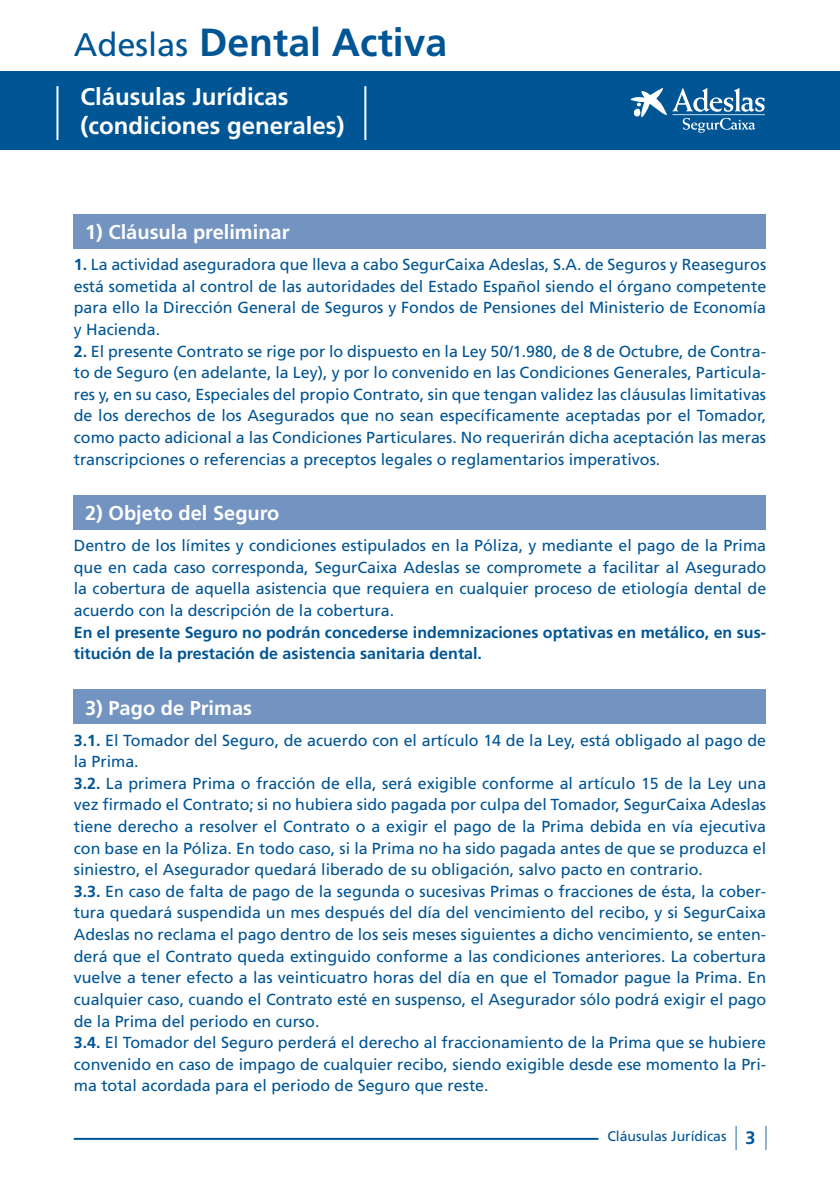
<style>
.page{position:relative;width:840px;height:1191px;background:#fff}
.page>*{position:absolute;margin:0;border:0;box-sizing:border-box;transform-origin:0 0}
.t1{font:700 39.2px "Frutiger";color:#005595}
.t2{font:700 24px/28.8px "Frutiger";color:#fff}
.t3{font:700 20px "Frutiger";color:#fff}
.t4{font:16px/21.6px "Frutiger";color:#005595;text-align:justify}
.t5{font:700 16px/21.6px "Frutiger";color:#005595}
.t6{font:14px "Frutiger";color:#005595}
.s1{font-weight:400;font-size:32.6px}
.s2{font-weight:700}
.s3{font-weight:700;font-size:18px}
</style>
<div class="page">
<hr style="left:74px;top:1137px;width:524px;height:2px;background:#005595">
<svg style="left:765px;top:1125px;width:1px;height:25px"></svg>
<svg style="left:735px;top:1125px;width:1px;height:25px"></svg>
<div style="left:0;top:71px;width:839px;height:79px;background:#005595"></div>
<hr style="left:56px;top:86px;width:2px;height:54px;background:#fff">
<hr style="left:364px;top:86px;width:2px;height:54px;background:#fff">
<svg style="left:630px;top:88px;width:36px;height:29px"></svg>
<hr style="left:672px;top:114px;width:92px;height:1px;background:#fff">
<svg style="left:672px;top:88px;width:92px;height:24px"></svg>
<svg style="left:682px;top:118px;width:72px;height:15px"></svg>
<div style="left:74px;top:215px;width:691px;height:34px;background:#7393c1"></div>
<div style="left:74px;top:495px;width:691px;height:34px;background:#7393c1"></div>
<div style="left:74px;top:690px;width:691px;height:34px;background:#7393c1"></div>
<h1 class="t1" style="left:74px;top:20px;width:375px"><span class="s1">Adeslas</span> Dental Activa</h1>
<h2 class="t2" style="left:80px;top:82px;width:265px">Cláusulas Jurídicas (condiciones generales)</h2>
<p class="t3" style="left:85px;top:221px;width:206px">1) Cláusula preliminar</p>
<p class="t4" style="left:74px;top:254px;width:693px"><span class="s2">1.</span> La actividad aseguradora que lleva a cabo SegurCaixa Adeslas, S.A. de Seguros y Reaseguros está sometida al control de las autoridades del Estado Español siendo el órgano competente para ello la Dirección General de Seguros y Fondos de Pensiones del Ministerio de Economía y Hacienda.</p>
<p class="t4" style="left:74px;top:340px;width:693px"><span class="s2">2.</span> El presente Contrato se rige por lo dispuesto en la Ley 50/1.980, de 8 de Octubre, de Contra&shy;to de Seguro (en adelante, la Ley), y por lo convenido en las Condiciones Generales, Particula&shy;res y, en su caso, Especiales del propio Contrato, sin que tengan validez las cláusulas limitativas de los derechos de los Asegurados que no sean específicamente aceptadas por el Tomador, como pacto adicional a las Condiciones Particulares. No requerirán dicha aceptación las meras transcripciones o referencias a preceptos legales o reglamentarios imperativos.</p>
<p class="t3" style="left:85px;top:501px;width:196px">2) Objeto del Seguro</p>
<p class="t4" style="left:74px;top:534px;width:693px">Dentro de los límites y condiciones estipulados en la Póliza, y mediante el pago de la Prima que en cada caso corresponda, SegurCaixa Adeslas se compromete a facilitar al Asegurado la cobertura de aquella asistencia que requiera en cualquier proceso de etiología dental de acuerdo con la descripción de la cobertura.</p>
<p class="t5" style="left:74px;top:621px;width:693px">En el presente Seguro no podrán concederse indemnizaciones optativas en metálico, en sus&shy;titución de la prestación de asistencia sanitaria dental.</p>
<p class="t3" style="left:85px;top:696px;width:168px">3) Pago de Primas</p>
<p class="t4" style="left:74px;top:729px;width:693px;text-align:left"><span class="s2">3.1.</span> El Tomador del Seguro, de acuerdo con el artículo 14 de la Ley, está obligado al pago de la Prima.<br><span class="s2">3.2.</span> La primera Prima o fracción de ella, será exigible conforme al artículo 15 de la Ley una vez firmado el Contrato; si no hubiera sido pagada por culpa del Tomador, SegurCaixa Adeslas tiene derecho a resolver el Contrato o a exigir el pago de la Prima debida en vía ejecutiva con base en la Póliza. En todo caso, si la Prima no ha sido pagada antes de que se produzca el siniestro, el Asegurador quedará liberado de su obligación, salvo pacto en contrario.<br><span class="s2">3.3.</span> En caso de falta de pago de la segunda o sucesivas Primas o fracciones de ésta, la cober&shy;tura quedará suspendida un mes después del día del vencimiento del recibo, y si SegurCaixa Adeslas no reclama el pago dentro de los seis meses siguientes a dicho vencimiento, se enten&shy;derá que el Contrato queda extinguido conforme a las condiciones anteriores. La cobertura vuelve a tener efecto a las veinticuatro horas del día en que el Tomador pague la Prima. En cualquier caso, cuando el Contrato esté en suspenso, el Asegurador sólo podrá exigir el pago de la Prima del periodo en curso.<br><span class="s2">3.4.</span> El Tomador del Seguro perderá el derecho al fraccionamiento de la Prima que se hubiere convenido en caso de impago de cualquier recibo, siendo exigible desde ese momento la Pri&shy;ma total acordada para el periodo de Seguro que reste.</p>
<p class="t6" style="left:607px;top:1127px;width:150px">Cláusulas Jurídicas <span class="s3">3</span></p>
</div>
